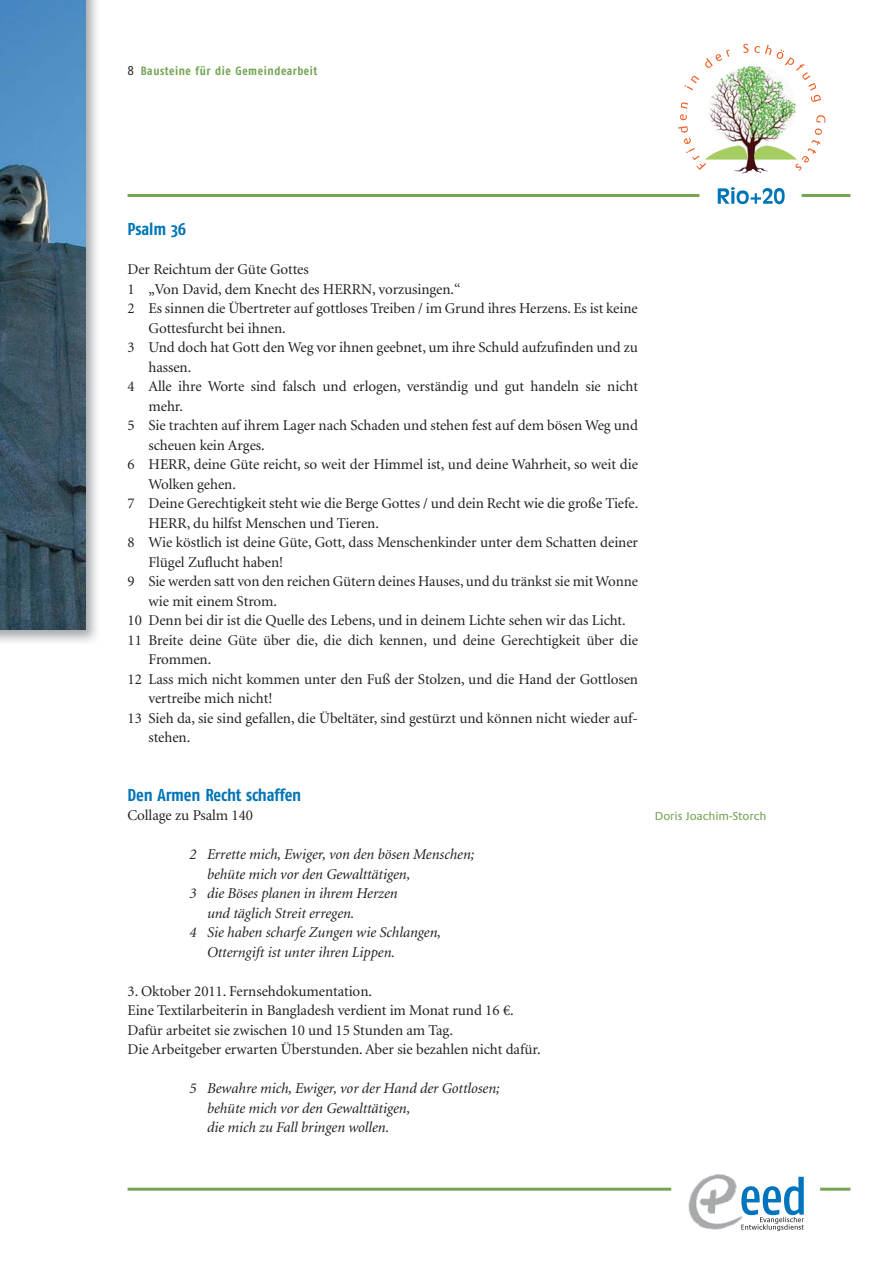
<style>
.page{position:relative;width:893px;height:1263px;background:#fff}
.page>*{position:absolute;margin:0;border:0;box-sizing:border-box;transform-origin:0 0}
.t1{font:700 17.25px "Fago Co";letter-spacing:-.01em;color:#0075b6}
.t2{font:15px/19.5px "Minion";letter-spacing:-.005em;color:#231f20}
.t3{font:italic 15px/19.5px "Minion";letter-spacing:-.005em;color:#231f20}
.t4{font:700 12px "Fago Co";letter-spacing:.05em;color:#75a453}
.t5{font:12px "Praxis EF";letter-spacing:-.005em;color:#75a453}
.s1{font-weight:400;font-size:13.5px;color:#231f20}
.s2{font-family:"Minion Pro"}
</style>
<div class="page">
<img style="left:0;top:0;width:97px;height:642px">
<img style="left:0;top:0;width:85px;height:629px">
<img style="left:688px;top:1174px;width:53px;height:56px">
<svg style="left:741px;top:1177px;width:63px;height:54px"></svg>
<hr style="left:128px;top:1188px;width:543px;height:3px;background:#75a453">
<hr style="left:820px;top:1188px;width:30px;height:3px;background:#75a453">
<svg style="left:718px;top:187px;width:67px;height:17px"></svg>
<img style="left:678px;top:44px;width:147px;height:127px">
<hr style="left:128px;top:194px;width:571px;height:3px;background:#75a453">
<hr style="left:802px;top:194px;width:48px;height:3px;background:#75a453">
<p class="t4" style="left:128px;top:65px;width:191px"><span class="s1">8</span> Bausteine für die Gemeindearbeit</p>
<p class="t1" style="left:128px;top:221px;width:60px">Psalm 36</p>
<p class="t2" style="left:128px;top:261px;width:183px">Der Reichtum der Güte Gottes</p>
<p class="t2" style="left:128px;top:280px;width:335px">1 „Von David, dem Knecht des HERRN, vorzusingen.“</p>
<p class="t2" style="left:128px;top:300px;width:512px">2 Es sinnen die Übertreter auf gottloses Treiben / im Grund ihres Herzens. Es ist keine</p>
<p class="t2" style="left:149px;top:319px;width:139px">Gottesfurcht bei ihnen.</p>
<p class="t2" style="left:128px;top:339px;width:512px">3 Und doch hat Gott den Weg vor ihnen geebnet, um ihre Schuld aufzufinden und zu</p>
<p class="t2" style="left:149px;top:358px;width:44px">hassen.</p>
<p class="t2" style="left:128px;top:378px;width:512px">4 Alle ihre Worte sind falsch und erlogen, verständig und gut handeln sie nicht</p>
<p class="t2" style="left:149px;top:397px;width:36px">mehr.</p>
<p class="t2" style="left:128px;top:417px;width:512px">5 Sie trachten auf ihrem Lager nach Schaden und stehen fest auf dem bösen Weg und</p>
<p class="t2" style="left:149px;top:436px;width:118px">scheuen kein Arges.</p>
<p class="t2" style="left:128px;top:456px;width:512px">6 HERR, deine Güte reicht, so weit der Himmel ist, und deine Wahrheit, so weit die</p>
<p class="t2" style="left:149px;top:475px;width:89px">Wolken gehen.</p>
<p class="t2" style="left:128px;top:495px;width:512px">7 Deine Gerechtigkeit steht wie die Berge Gottes / und dein Recht wie die große Tiefe.</p>
<p class="t2" style="left:149px;top:514px;width:232px">HERR, du hilfst Menschen und Tieren.</p>
<p class="t2" style="left:128px;top:534px;width:512px">8 Wie köstlich ist deine Güte, Gott, dass Menschenkinder unter dem Schatten deiner</p>
<p class="t2" style="left:149px;top:553px;width:136px">Flügel Zuflucht haben!</p>
<p class="t2" style="left:128px;top:573px;width:512px">9 Sie werden satt von den reichen Gütern deines Hauses, und du tränkst sie mit Wonne</p>
<p class="t2" style="left:149px;top:592px;width:130px">wie mit einem Strom.</p>
<p class="t2" style="left:128px;top:612px;width:500px">10 Denn bei dir ist die Quelle des Lebens, und in deinem Lichte sehen wir das Licht.</p>
<p class="t2" style="left:128px;top:631px;width:512px">11 Breite deine Güte über die, die dich kennen, und deine Gerechtigkeit über die</p>
<p class="t2" style="left:149px;top:651px;width:64px">Frommen.</p>
<p class="t2" style="left:128px;top:670px;width:512px">12 Lass mich nicht kommen unter den Fuß der Stolzen, und die Hand der Gottlosen</p>
<p class="t2" style="left:149px;top:690px;width:125px">vertreibe mich nicht!</p>
<p class="t2" style="left:128px;top:709px;width:512px">13 Sieh da, sie sind gefallen, die Übeltäter, sind gestürzt und können nicht wieder auf-</p>
<p class="t2" style="left:149px;top:729px;width:43px">stehen.</p>
<p class="t1" style="left:128px;top:787px;width:175px">Den Armen Recht schaffen</p>
<p class="t2" style="left:128px;top:807px;width:127px">Collage zu Psalm 140</p>
<p class="t3" style="left:190px;top:846px;width:286px">2 Errette mich, Ewiger, von den bösen Menschen;</p>
<p class="t3" style="left:207px;top:865px;width:205px">behüte mich vor den Gewalttätigen,</p>
<p class="t3" style="left:190px;top:885px;width:210px">3 die Böses planen in ihrem Herzen</p>
<p class="t3" style="left:207px;top:904px;width:149px">und täglich Streit erregen.</p>
<p class="t3" style="left:190px;top:924px;width:253px">4 Sie haben scharfe Zungen wie Schlangen,</p>
<p class="t3" style="left:207px;top:943px;width:189px">Otterngift ist unter ihren Lippen.</p>
<p class="t2" style="left:128px;top:982px;width:415px">3. Oktober 2011. Fernsehdokumentation.<br>Eine Textilarbeiterin in Bangladesh verdient im Monat rund 16 <span class="s2">€</span>.<br>Dafür arbeitet sie zwischen 10 und 15 Stunden am Tag.<br>Die Arbeitgeber erwarten Überstunden. Aber sie bezahlen nicht dafür.</p>
<p class="t3" style="left:207px;top:1080px;width:294px;text-indent:-17px">5 Bewahre mich, Ewiger, vor der Hand der Gottlosen; behüte mich vor den Gewalttätigen,<br>die mich zu Fall bringen wollen.</p>
<p class="t5" style="left:655px;top:811px;width:113px">Doris Joachim-Storch</p>
</div>
